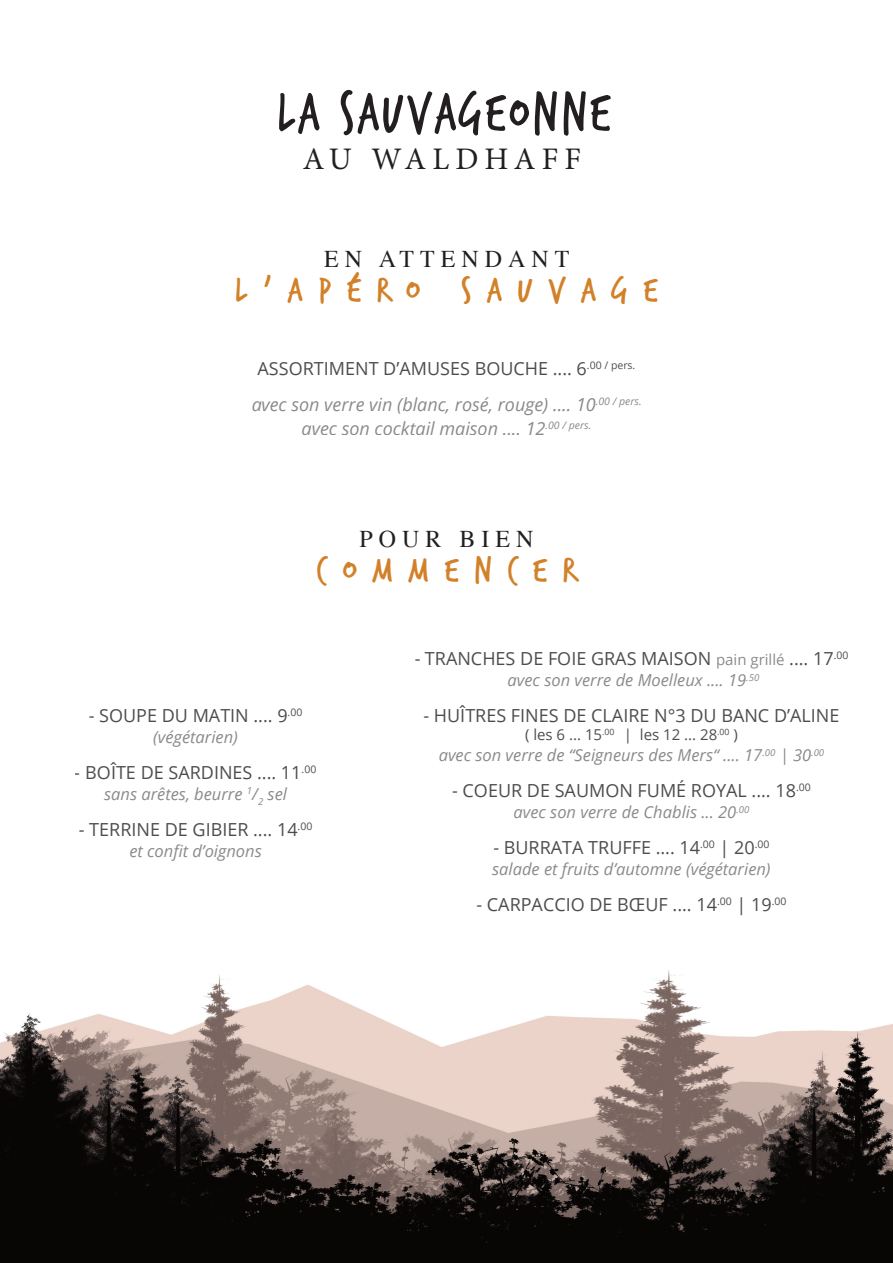
<style>
.page{position:relative;width:893px;height:1263px;background:#fff}
.page>*{position:absolute;margin:0;border:0;box-sizing:border-box;transform-origin:0 0}
.t1{font:37.5px "Trash Hand";letter-spacing:.42em;color:#d28129}
.t2{font:31.35px "Minion Pro";letter-spacing:.195em;color:#231f20}
.t3{font:24px "Times";letter-spacing:.25em;color:#231f20}
.t4{font:18px "Open Sans";color:#231f20}
.t5{font:italic 18px/36px "Open Sans";color:#6c6d70;text-align:center}
.t6{font:italic 16.5px "Open Sans";color:#6c6d70}
.t7{font:15px "Open Sans";color:#231f20}
.s1{font-style:normal;color:#231f20}
.s2{font-size:15px;color:#6c6d70}
</style>
<div class="page">
<img style="left:0;top:971px;width:893px;height:292px">
<svg style="left:279px;top:93px;width:40px;height:41px"></svg>
<svg style="left:341px;top:90px;width:188px;height:45px"></svg>
<svg style="left:535px;top:91px;width:22px;height:45px"></svg>
<svg style="left:564px;top:91px;width:47px;height:45px"></svg>
<p class="t2" style="left:303px;top:138px;width:280px">AU WALDHAFF</p>
<p class="t3" style="left:324px;top:236px;width:247px">EN ATTENDANT</p>
<p class="t1" style="left:236px;top:271px;width:423px">L’APÉRO SAUVAGE</p>
<p class="t5" style="left:251px;top:349px;width:392px"><span class="s1">ASSORTIMENT D’AMUSES BOUCHE .... 6</span><sup>.00</sup> <sup>/</sup> <sup>pers. </sup>avec son verre vin (blanc, rosé, rouge) .... 10<sup>.00</sup> <sup>/</sup> <sup>pers.</sup></p>
<p class="t5" style="left:302px;top:409px;width:291px">avec son cocktail maison .... 12<sup>.00</sup> <sup>/</sup> <sup>pers.</sup></p>
<p class="t3" style="left:359px;top:516px;width:176px">POUR BIEN</p>
<p class="t1" style="left:317px;top:551px;width:261px">COMMENCER</p>
<p class="t4" style="left:89px;top:703px;width:215px">- SOUPE DU MATIN .... 9<sup>.00</sup></p>
<p class="t6" style="left:153px;top:726px;width:86px">(végétarien)</p>
<p class="t4" style="left:75px;top:760px;width:243px">- BOÎTE DE SARDINES .... 11<sup>.00</sup></p>
<p class="t6" style="left:104px;top:783px;width:184px">sans arêtes, beurre <sup>1</sup>/<sub>2</sub> sel</p>
<p class="t4" style="left:79px;top:817px;width:235px">- TERRINE DE GIBIER .... 14<sup>.00</sup></p>
<p class="t6" style="left:129px;top:840px;width:134px">et confit d’oignons</p>
<p class="t4" style="left:414px;top:646px;width:435px">- TRANCHES DE FOIE GRAS MAISON <span class="s2">pain grillé</span> .... 17<sup>.00</sup></p>
<p class="t6" style="left:508px;top:669px;width:253px">avec son verre de Moelleux .... 19<sup>.50</sup></p>
<p class="t4" style="left:423px;top:703px;width:418px">- HUÎTRES FINES DE CLAIRE N°3 DU BANC D’ALINE</p>
<p class="t7" style="left:525px;top:724px;width:214px">( les 6 ... 15<sup>.00</sup> | les 12 ... 28<sup>.00</sup> )</p>
<p class="t6" style="left:439px;top:744px;width:387px">avec son verre de “Seigneurs des Mers“ .... 17<sup>.00</sup> | 30<sup>.00</sup></p>
<p class="t4" style="left:452px;top:778px;width:360px">- COEUR DE SAUMON FUMÉ ROYAL .... 18<sup>.00</sup></p>
<p class="t6" style="left:513px;top:801px;width:237px">avec son verre de Chablis ... 20<sup>.00</sup></p>
<p class="t4" style="left:493px;top:835px;width:278px">- BURRATA TRUFFE .... 14<sup>.00</sup> | 20<sup>.00</sup></p>
<p class="t6" style="left:492px;top:858px;width:280px">salade et fruits d’automne (végétarien)</p>
<p class="t4" style="left:476px;top:892px;width:312px">- CARPACCIO DE BŒUF .... 14<sup>.00</sup> | 19<sup>.00</sup></p>
</div>
